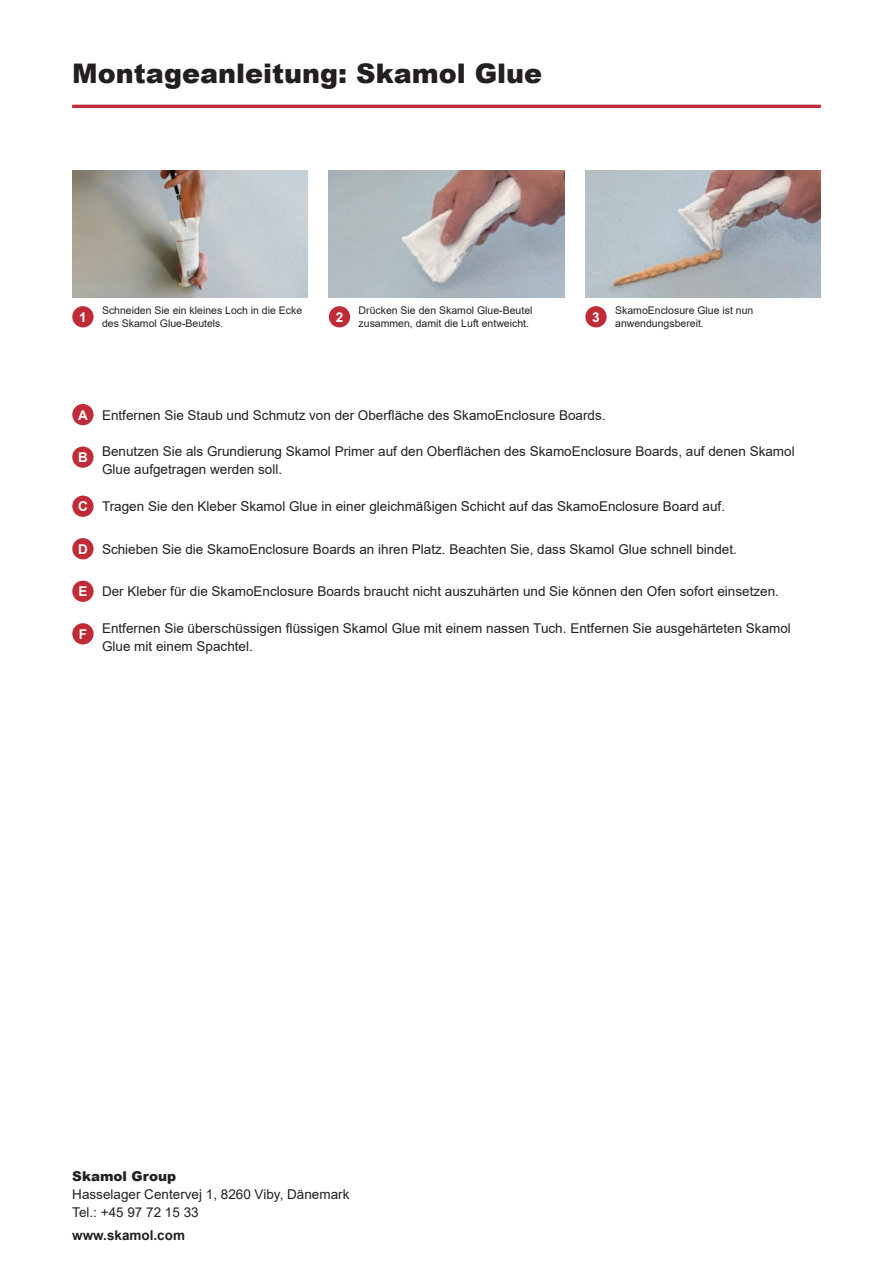
<style>
.page{position:relative;width:893px;height:1263px;background:#fff}
.page>*{position:absolute;margin:0;border:0;box-sizing:border-box;transform-origin:0 0}
.t1{font:900 27px "Arial";color:#231f20}
.t2{font:13.5px/18px "Arial";color:#231f20}
.t3{font:700 13.5px "Arial";color:#231f20}
.t4{font:900 13.5px "Arial";color:#231f20}
.t5{font:700 13.5px "Arial";color:#fff}
.t6{font:10.5px/13.5px "Arial";color:#231f20}
</style>
<div class="page">
<hr style="left:72px;top:105px;width:749px;height:3px;background:#bf2b37">
<img style="left:329px;top:170px;width:235px;height:128px">
<img style="left:585px;top:170px;width:236px;height:128px">
<div style="left:72px;top:306px;width:22px;height:21px;background:#bf2b37;border-radius:50%"></div>
<div style="left:329px;top:306px;width:21px;height:21px;background:#bf2b37;border-radius:50%"></div>
<div style="left:585px;top:306px;width:22px;height:21px;background:#bf2b37;border-radius:50%"></div>
<div style="left:72px;top:404px;width:22px;height:21px;background:#bf2b37;border-radius:50%"></div>
<div style="left:72px;top:446px;width:22px;height:22px;background:#bf2b37;border-radius:50%"></div>
<div style="left:72px;top:581px;width:22px;height:21px;background:#bf2b37;border-radius:50%"></div>
<div style="left:72px;top:623px;width:22px;height:21px;background:#bf2b37;border-radius:50%"></div>
<div style="left:72px;top:496px;width:22px;height:21px;background:#bf2b37;border-radius:50%"></div>
<div style="left:72px;top:538px;width:22px;height:21px;background:#bf2b37;border-radius:50%"></div>
<img style="left:72px;top:170px;width:236px;height:128px">
<h1 class="t1" style="left:72px;top:54px;width:471px">Montageanleitung: Skamol Glue</h1>
<p class="t6" style="left:102px;top:303px;width:202px">Schneiden Sie ein kleines Loch in die Ecke des Skamol Glue-Beutels.</p>
<p class="t6" style="left:359px;top:303px;width:175px">Drücken Sie den Skamol Glue-Beutel zusammen, damit die Luft entweicht.</p>
<p class="t6" style="left:615px;top:303px;width:140px">SkamoEnclosure Glue ist nun anwendungsbereit.</p>
<p class="t5" style="left:79px;top:307px;width:9px">1</p>
<p class="t5" style="left:336px;top:307px;width:9px">2</p>
<p class="t5" style="left:592px;top:307px;width:9px">3</p>
<p class="t5" style="left:78px;top:405px;width:11px">A</p>
<p class="t5" style="left:78px;top:448px;width:11px">B</p>
<p class="t5" style="left:78px;top:497px;width:11px">C</p>
<p class="t5" style="left:78px;top:539px;width:11px">D</p>
<p class="t5" style="left:78px;top:582px;width:11px">E</p>
<p class="t5" style="left:79px;top:624px;width:10px">F</p>
<p class="t2" style="left:102px;top:406px;width:505px">Entfernen Sie Staub und Schmutz von der Oberfläche des SkamoEnclosure Boards.</p>
<p class="t2" style="left:102px;top:442px;width:694px">Benutzen Sie als Grundierung Skamol Primer auf den Oberflächen des SkamoEnclosure Boards, auf denen Skamol<br>Glue aufgetragen werden soll.</p>
<p class="t2" style="left:102px;top:497px;width:625px">Tragen Sie den Kleber Skamol Glue in einer gleichmäßigen Schicht auf das SkamoEnclosure Board auf.</p>
<p class="t2" style="left:102px;top:540px;width:636px">Schieben Sie die SkamoEnclosure Boards an ihren Platz. Beachten Sie, dass Skamol Glue schnell bindet.</p>
<p class="t2" style="left:102px;top:582px;width:678px">Der Kleber für die SkamoEnclosure Boards braucht nicht auszuhärten und Sie können den Ofen sofort einsetzen.</p>
<p class="t2" style="left:102px;top:619px;width:690px">Entfernen Sie überschüssigen flüssigen Skamol Glue mit einem nassen Tuch. Entfernen Sie ausgehärteten Skamol<br>Glue mit einem Spachtel.</p>
<p class="t4" style="left:72px;top:1166px;width:105px">Skamol Group</p>
<p class="t2" style="left:72px;top:1185px;width:279px">Hasselager Centervej 1, 8260 Viby, Dänemark<br>Tel.: +45 97 72 15 33</p>
<p class="t3" style="left:72px;top:1225px;width:114px">www.skamol.com</p>
</div>
